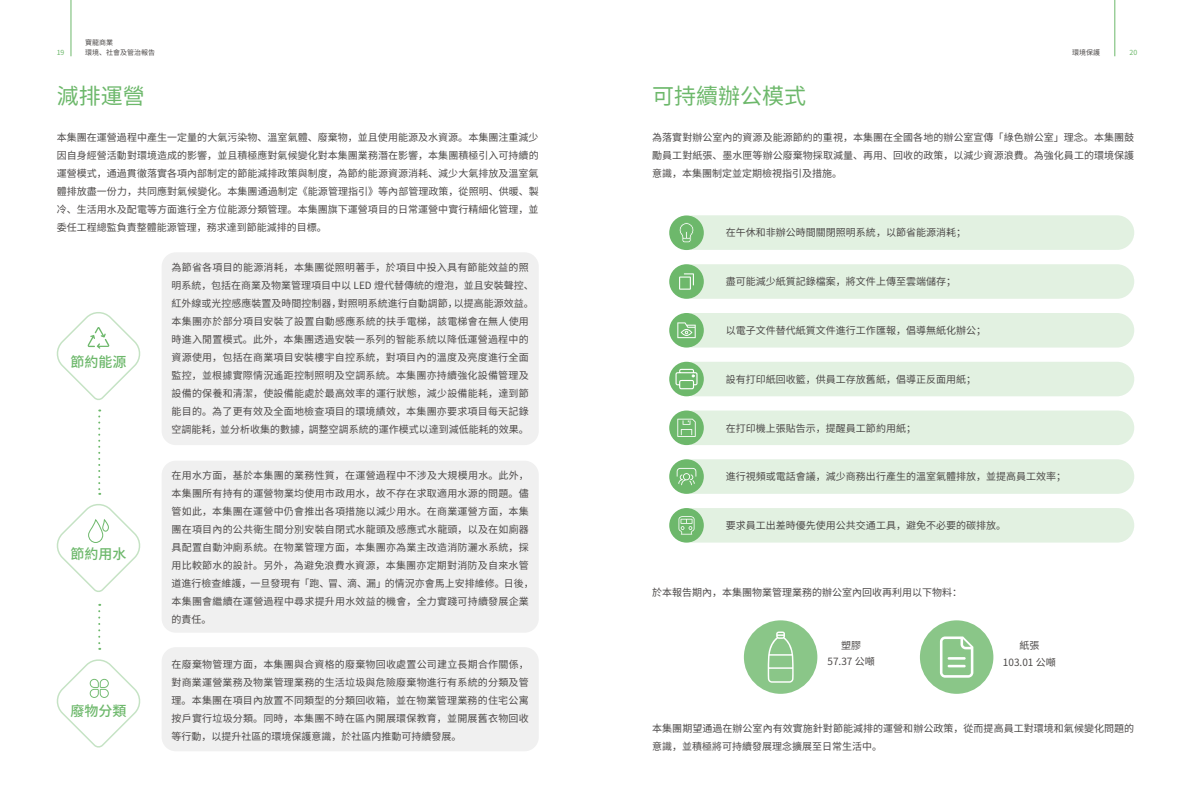
<style>
.page{position:relative;width:1191px;height:808px;background:#fff}
.page>*{position:absolute;margin:0;border:0;box-sizing:border-box;transform-origin:0 0}
.t1{font:22px "Source Han Sans CN";color:#6db86b}
.t2{font:500 14px "Source Han Sans CN";color:#6db86b}
.t3{font:10px/18px "Source Han Sans CN";letter-spacing:.005em;color:#4c4948;text-align:justify}
.t4{font:7px/10px "Source Han Sans CN";color:#4c4948}
.t5{font:7px "Source Han Sans CN";color:#6db86b}
</style>
<div class="page">
<hr style="left:71px;top:0;width:1px;height:56px;background:#6db86b">
<hr style="left:1114px;top:0;width:1px;height:56px;background:#6db86b">
<div style="left:744px;top:620px;width:73px;height:74px;background:#8ac688;border-radius:50%"></div>
<div style="left:920px;top:620px;width:73px;height:74px;background:#8ac688;border-radius:50%"></div>
<div style="left:676px;top:264px;width:458px;height:35px;background:#e2f1e1;border-radius:17px"></div>
<div style="left:162px;top:252px;width:377px;height:193px;background:#f0f0f0;border-radius:14px"></div>
<div style="left:162px;top:461px;width:377px;height:172px;background:#f0f0f0;border-radius:14px"></div>
<div style="left:162px;top:647px;width:377px;height:104px;background:#f0f0f0;border-radius:14px"></div>
<div style="left:676px;top:215px;width:458px;height:35px;background:#e2f1e1;border-radius:17px"></div>
<div style="left:676px;top:313px;width:458px;height:35px;background:#e2f1e1;border-radius:17px"></div>
<div style="left:676px;top:362px;width:458px;height:34px;background:#e2f1e1;border-radius:17px"></div>
<div style="left:676px;top:410px;width:458px;height:35px;background:#e2f1e1;border-radius:17px"></div>
<div style="left:676px;top:459px;width:458px;height:35px;background:#e2f1e1;border-radius:17px"></div>
<div style="left:676px;top:508px;width:458px;height:35px;background:#e2f1e1;border-radius:17px"></div>
<div style="left:669px;top:215px;width:35px;height:35px;background:#6db86b;border-radius:50%"></div>
<svg style="left:679px;top:223px;width:15px;height:20px"></svg>
<div style="left:669px;top:264px;width:35px;height:35px;background:#6db86b;border-radius:50%"></div>
<svg style="left:679px;top:273px;width:15px;height:17px"></svg>
<div style="left:669px;top:313px;width:35px;height:35px;background:#6db86b;border-radius:50%"></div>
<svg style="left:677px;top:322px;width:18px;height:16px"></svg>
<div style="left:669px;top:362px;width:35px;height:34px;background:#6db86b;border-radius:50%"></div>
<svg style="left:675px;top:369px;width:22px;height:20px"></svg>
<div style="left:669px;top:459px;width:35px;height:35px;background:#6db86b;border-radius:50%"></div>
<svg style="left:676px;top:468px;width:20px;height:17px"></svg>
<div style="left:669px;top:410px;width:35px;height:35px;background:#6db86b;border-radius:50%"></div>
<svg style="left:677px;top:419px;width:18px;height:18px"></svg>
<div style="left:669px;top:508px;width:35px;height:35px;background:#6db86b;border-radius:50%"></div>
<svg style="left:678px;top:516px;width:16px;height:19px"></svg>
<svg style="left:940px;top:636px;width:33px;height:42px"></svg>
<svg style="left:767px;top:631px;width:26px;height:52px"></svg>
<svg style="left:56px;top:659px;width:85px;height:89px"></svg>
<svg style="left:56px;top:312px;width:85px;height:88px"></svg>
<svg style="left:56px;top:504px;width:85px;height:88px"></svg>
<svg style="left:98px;top:409px;width:2px;height:86px"></svg>
<svg style="left:98px;top:604px;width:2px;height:46px"></svg>
<p class="t4" style="left:85px;top:38px;width:72px">寶龍商業<br>環境、社會及管治報告</p>
<h1 class="t1" style="left:57px;top:84px;width:90px">減排運營</h1>
<h1 class="t1" style="left:652px;top:84px;width:155px">可持續辦公模式</h1>
<p class="t3" style="left:57px;top:129px;width:484px">本集團在運營過程中產生一定量的大氣污染物、溫室氣體、廢棄物，並且使用能源及水資源。本集團注重減少因自身經營活動對環境造成的影響，並且積極應對氣候變化對本集團業務潛在影響，本集團積極引入可持續的運營模式，通過貫徹落實各項內部制定的節能減排政策與制度，為節約能源資源消耗、減少大氣排放及溫室氣體排放盡一份力，共同應對氣候變化。本集團通過制定《能源管理指引》等內部管理政策，從照明、供暖、製冷、生活用水及配電等方面進行全方位能源分類管理。本集團旗下運營項目的日常運營中實行精細化管理，並委任工程總監負責整體能源管理，務求達到節能減排的目標。</p>
<p class="t3" style="left:652px;top:129px;width:483px">為落實對辦公室內的資源及能源節約的重視，本集團在全國各地的辦公室宣傳「綠色辦公室」理念。本集團鼓勵員工對紙張、墨水匣等辦公廢棄物採取減量、再用、回收的政策，以減少資源浪費。為強化員工的環境保護意識，本集團制定並定期檢視指引及措施。</p>
<p class="t5" style="left:57px;top:49px;width:9px">19</p>
<p class="t4" style="left:1072px;top:48px;width:29px">環境保護</p>
<p class="t5" style="left:1129px;top:49px;width:9px">20</p>
<p class="t3" style="left:726px;top:223px;width:241px">在午休和非辦公時間關閉照明系統，以節省能源消耗；</p>
<p class="t3" style="left:726px;top:272px;width:231px">盡可能減少紙質記錄檔案，將文件上傳至雲端儲存；</p>
<p class="t3" style="left:726px;top:322px;width:261px">以電子文件替代紙質文件進行工作匯報，倡導無紙化辦公；</p>
<p class="t3" style="left:726px;top:370px;width:251px">設有打印紙回收籃，供員工存放舊紙，倡導正反面用紙；</p>
<p class="t3" style="left:171px;top:258px;width:364px;text-align:left">為節省各項目的能源消耗，本集團從照明著手，於項目中投入具有節能效益的照明系統，包括在商業及物業管理項目中以 LED 燈代替傳統的燈泡，並且安裝聲控、紅外線或光控感應裝置及時間控制器，對照明系統進行自動調節，以提高能源效益。本集團亦於部分項目安裝了設置自動感應系統的扶手電梯，該電梯會在無人使用時進入閒置模式。此外，本集團透過安裝一系列的智能系統以降低運營過程中的資源使用，包括在商業項目安裝樓宇自控系統，對項目內的溫度及亮度進行全面監控，並根據實際情況遙距控制照明及空調系統。本集團亦持續強化設備管理及設備的保養和清潔，使設備能處於最高效率的運行狀態，減少設備能耗，達到節能目的。為了更有效及全面地檢查項目的環境績效，本集團亦要求項目每天記錄空調能耗，並分析收集的數據，調整空調系統的運作模式以達到減低能耗的效果。</p>
<p class="t3" style="left:171px;top:466px;width:364px;text-align:left">在用水方面，基於本集團的業務性質，在運營過程中不涉及大規模用水。此外，本集團所有持有的運營物業均使用市政用水，故不存在求取適用水源的問題。儘管如此，本集團在運營中仍會推出各項措施以減少用水。在商業運營方面，本集團在項目內的公共衛生間分別安裝自閉式水龍頭及感應式水龍頭，以及在如廁器具配置自動沖廁系統。在物業管理方面，本集團亦為業主改造消防灑水系統，採用比較節水的設計。另外，為避免浪費水資源，本集團亦定期對消防及自來水管道進行檢查維護，一旦發現有「跑、冒、滴、漏」的情況亦會馬上安排維修。日後，本集團會繼續在運營過程中尋求提升用水效益的機會，全力實踐可持續發展企業的責任。</p>
<p class="t3" style="left:171px;top:656px;width:359px">在廢棄物管理方面，本集團與合資格的廢棄物回收處置公司建立長期合作關係，對商業運營業務及物業管理業務的生活垃圾與危險廢棄物進行有系統的分類及管理。本集團在項目內放置不同類型的分類回收箱，並在物業管理業務的住宅公寓按戶實行垃圾分類。同時，本集團不時在區內開展環保教育，並開展舊衣物回收等行動，以提升社區的環境保護意識，於社區内推動可持續發展。</p>
<h2 class="t2" style="left:70px;top:354px;width:57px">節約能源</h2>
<p class="t3" style="left:726px;top:419px;width:191px">在打印機上張貼告示，提醒員工節約用紙；</p>
<p class="t3" style="left:726px;top:468px;width:341px">進行視頻或電話會議，減少商務出行產生的溫室氣體排放，並提高員工效率；</p>
<p class="t3" style="left:726px;top:517px;width:281px">要求員工出差時優先使用公共交通工具，避免不必要的碳排放。</p>
<h2 class="t2" style="left:70px;top:546px;width:57px">節約用水</h2>
<p class="t3" style="left:652px;top:583px;width:311px">於本報告期內，本集團物業管理業務的辦公室內回收再利用以下物料：</p>
<p class="t3" style="left:841px;top:636px;width:21px">塑膠</p>
<p class="t3" style="left:1019px;top:637px;width:21px">紙張</p>
<p class="t3" style="left:827px;top:653px;width:49px">57.37 公噸</p>
<p class="t3" style="left:1003px;top:653px;width:55px">103.01 公噸</p>
<h2 class="t2" style="left:70px;top:703px;width:57px">廢物分類</h2>
<p class="t3" style="left:652px;top:720px;width:483px">本集團期望通過在辦公室內有效實施針對節能減排的運營和辦公政策，從而提高員工對環境和氣候變化問題的意識，並積極將可持續發展理念擴展至日常生活中。</p>
</div>
